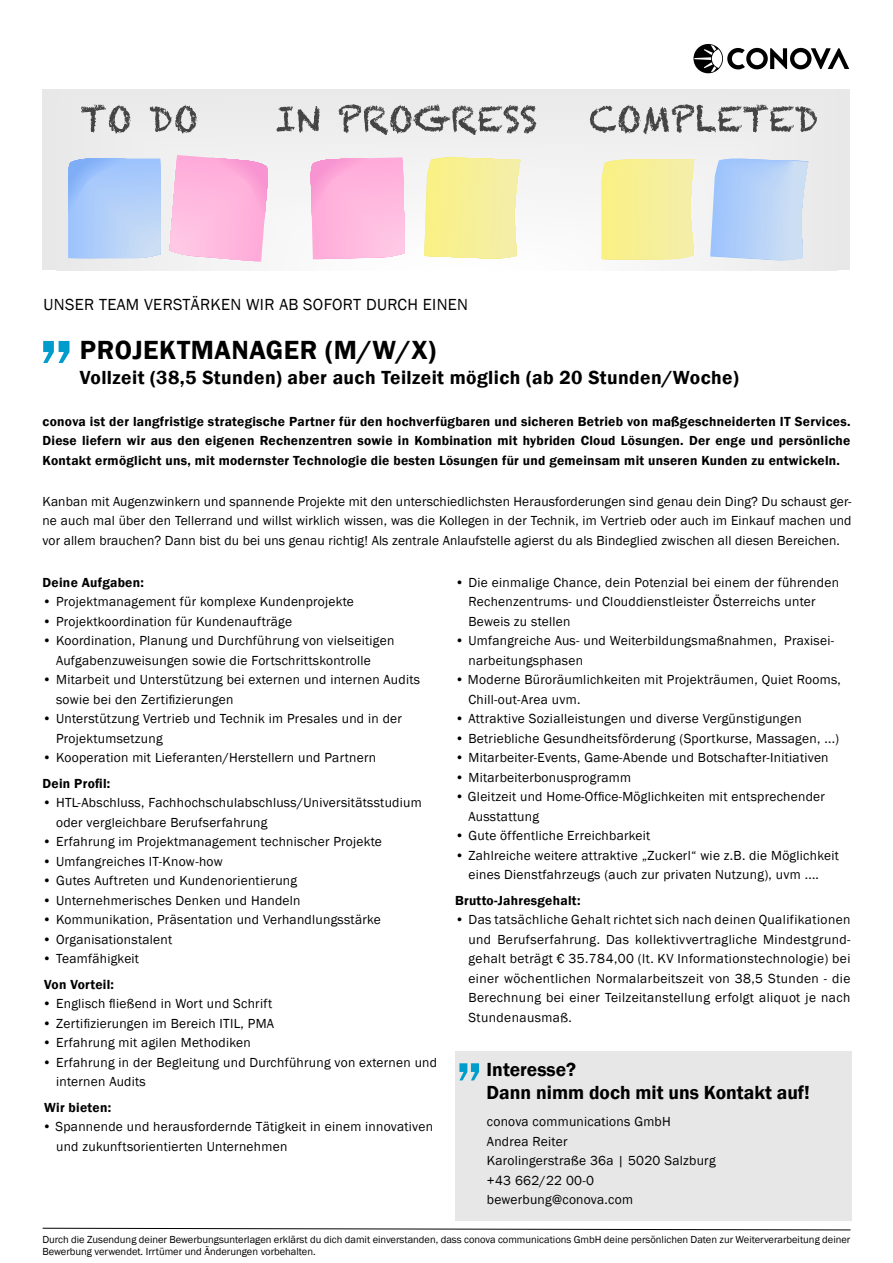
<style>
.page{position:relative;width:893px;height:1263px;background:#fff}
.page>*{position:absolute;margin:0;border:0;box-sizing:border-box;transform-origin:0 0}
.t1{font:600 81px "Franklin Gothic";color:#009dcc}
.t2{font:600 63px "Franklin Gothic";color:#009dcc;scale:.96 1}
.t3{font:600 27px "Franklin Gothic";letter-spacing:.02em;color:#000}
.t4{font:600 19.5px "Franklin Gothic";letter-spacing:.02em;color:#000}
.t5{font:600 19.5px/22.5px "Franklin Gothic";color:#000}
.t6{font:16.5px "Franklin Gothic";letter-spacing:.02em;color:#000}
.t7{font:13.5px/19.5px "Franklin Gothic";letter-spacing:.02em;color:#000}
.t8{font:600 13.5px/19.5px "Franklin Gothic";letter-spacing:.02em;color:#000;text-align:justify}
.t9{font:10.5px/12px "Franklin Gothic";color:#000}
</style>
<div class="page">
<svg style="left:42px;top:1228px;width:809px;height:2px"></svg>
<div style="left:455px;top:1051px;width:396px;height:169px;background:#e7e7e7"></div>
<div style="left:43px;top:89px;width:807px;height:181px;background:#e8e8e8"></div>
<svg style="left:68px;top:158px;width:92px;height:100px;background:#abcbf9"></svg>
<svg style="left:710px;top:158px;width:98px;height:103px;background:#bbd4f7"></svg>
<svg style="left:170px;top:155px;width:524px;height:115px"></svg>
<svg style="left:81px;top:104px;width:50px;height:29px"></svg>
<svg style="left:150px;top:105px;width:47px;height:28px"></svg>
<svg style="left:277px;top:106px;width:43px;height:27px"></svg>
<svg style="left:339px;top:104px;width:197px;height:31px"></svg>
<svg style="left:590px;top:104px;width:227px;height:30px"></svg>
<svg style="left:693px;top:44px;width:156px;height:29px"></svg>
<p class="t6" style="left:44px;top:294px;width:426px">UNSER TEAM VERSTÄRKEN WIR AB SOFORT DURCH EINEN</p>
<p class="t3" style="left:80px;top:333px;width:358px">PROJEKTMANAGER (M/W/X)</p>
<p class="t4" style="left:80px;top:366px;width:660px">Vollzeit (38,5 Stunden) aber auch Teilzeit möglich (ab 20 Stunden/Woche)</p>
<p class="t8" style="left:43px;top:412px;width:809px">conova ist der langfristige strategische Partner für den hochverfügbaren und sicheren Betrieb von maßgeschneiderten IT Services.<br>Diese liefern wir aus den eigenen Rechenzentren sowie in Kombination mit hybriden Cloud Lösungen. Der enge und persönliche Kontakt ermöglicht uns, mit modernster Technologie die besten Lösungen für und gemeinsam mit unseren Kunden zu entwickeln.</p>
<p class="t1" style="left:39px;top:275px;width:37px">„</p>
<p class="t7" style="left:43px;top:492px;width:811px;text-align:justify">Kanban mit Augenzwinkern und spannende Projekte mit den unterschiedlichsten Herausforderungen sind genau dein Ding? Du schaust ger&shy;ne auch mal über den Tellerrand und willst wirklich wissen, was die Kollegen in der Technik, im Vertrieb oder auch im Einkauf machen und vor allem brauchen? Dann bist du bei uns genau richtig! Als zentrale Anlaufstelle agierst du als Bindeglied zwischen all diesen Bereichen.</p>
<p class="t8" style="left:43px;top:573px;width:103px">Deine Aufgaben:</p>
<p class="t7" style="left:43px;top:592px;width:313px">• Projektmanagement für komplexe Kundenprojekte</p>
<p class="t7" style="left:43px;top:612px;width:251px">• Projektkoordination für Kundenaufträge</p>
<p class="t7" style="left:43px;top:631px;width:353px">• Koordination, Planung und Durchführung von vielseitigen</p>
<p class="t7" style="left:56px;top:651px;width:316px">Aufgabenzuweisungen sowie die Fortschrittskontrolle</p>
<p class="t7" style="left:43px;top:670px;width:379px">• Mitarbeit und Unterstützung bei externen und internen Audits</p>
<p class="t7" style="left:56px;top:690px;width:179px">sowie bei den Zertifizierungen</p>
<p class="t7" style="left:43px;top:709px;width:361px">• Unterstützung Vertrieb und Technik im Presales und in der</p>
<p class="t7" style="left:56px;top:729px;width:108px">Projektumsetzung</p>
<p class="t7" style="left:43px;top:748px;width:335px">• Kooperation mit Lieferanten/Herstellern und Partnern</p>
<p class="t8" style="left:43px;top:774px;width:69px">Dein Profil:</p>
<p class="t7" style="left:56px;top:793px;width:367px;text-indent:-14px">• HTL-Abschluss, Fachhochschulabschluss/Universitätsstudium oder vergleichbare Berufserfahrung</p>
<p class="t7" style="left:43px;top:832px;width:341px">• Erfahrung im Projektmanagement technischer Projekte</p>
<p class="t7" style="left:43px;top:852px;width:182px">• Umfangreiches IT-Know-how</p>
<p class="t7" style="left:43px;top:871px;width:256px">• Gutes Auftreten und Kundenorientierung</p>
<p class="t7" style="left:43px;top:891px;width:259px">• Unternehmerisches Denken und Handeln</p>
<p class="t7" style="left:43px;top:910px;width:340px">• Kommunikation, Präsentation und Verhandlungsstärke</p>
<p class="t7" style="left:43px;top:930px;width:131px">• Organisationstalent</p>
<p class="t7" style="left:43px;top:949px;width:98px">• Teamfähigkeit</p>
<p class="t8" style="left:44px;top:975px;width:71px">Von Vorteil:</p>
<p class="t7" style="left:43px;top:994px;width:231px">• Englisch fließend in Wort und Schrift</p>
<p class="t7" style="left:43px;top:1014px;width:233px">• Zertifizierungen im Bereich ITIL, PMA</p>
<p class="t7" style="left:43px;top:1033px;width:210px">• Erfahrung mit agilen Methodiken</p>
<p class="t7" style="left:56px;top:1053px;width:382px;text-indent:-14px">• Erfahrung in der Begleitung und Durchführung von externen und internen Audits</p>
<p class="t8" style="left:44px;top:1098px;width:69px">Wir bieten:</p>
<p class="t7" style="left:56px;top:1117px;width:378px;text-indent:-14px">• Spannende und herausfordernde Tätigkeit in einem innovativen und zukunftsorientierten Unternehmen</p>
<p class="t7" style="left:469px;top:573px;width:372px;text-indent:-14px">• Die einmalige Chance, dein Potenzial bei einem der führenden<br>Rechenzentrums- und Clouddienstleister Österreichs unter</p>
<p class="t7" style="left:469px;top:612px;width:103px">Beweis zu stellen</p>
<p class="t7" style="left:469px;top:631px;width:367px;text-indent:-14px">• Umfangreiche Aus- und Weiterbildungsmaßnahmen, Praxisei&shy;narbeitungsphasen</p>
<p class="t7" style="left:469px;top:670px;width:374px;text-indent:-14px">• Moderne Büroräumlichkeiten mit Projekträumen, Quiet Rooms,<br>Chill-out-Area uvm.</p>
<p class="t7" style="left:455px;top:709px;width:348px">• Attraktive Sozialleistungen und diverse Vergünstigungen</p>
<p class="t7" style="left:455px;top:729px;width:386px">• Betriebliche Gesundheitsförderung (Sportkurse, Massagen, ...)</p>
<p class="t7" style="left:455px;top:748px;width:375px">• Mitarbeiter-Events, Game-Abende und Botschafter-Initiativen</p>
<p class="t7" style="left:455px;top:768px;width:178px">• Mitarbeiterbonusprogramm</p>
<p class="t7" style="left:469px;top:787px;width:358px;text-indent:-14px">• Gleitzeit und Home-Office-Möglichkeiten mit entsprechender<br>Ausstattung</p>
<p class="t7" style="left:455px;top:826px;width:197px">• Gute öffentliche Erreichbarkeit</p>
<p class="t7" style="left:455px;top:846px;width:385px;text-align:center">• Zahlreiche weitere attraktive „Zuckerl“ wie z.B. die Möglichkeit eines Dienstfahrzeugs (auch zur privaten Nutzung), uvm ....</p>
<p class="t8" style="left:455px;top:891px;width:127px">Brutto-Jahresgehalt:</p>
<p class="t7" style="left:469px;top:910px;width:383px;text-align:justify;text-indent:-14px">• Das tatsächliche Gehalt richtet sich nach deinen Qualifikationen und Berufserfahrung. Das kollektivvertragliche Mindestgrund&shy;gehalt beträgt € 35.784,00 (lt. KV Informationstechnologie) bei einer wöchentlichen Normalarbeitszeit von 38,5 Stunden - die Berechnung bei einer Teilzeitanstellung erfolgt aliquot je nach Stundenausmaß.</p>
<h2 class="t2" style="left:456px;top:1012px;width:29px">„</h2>
<h3 class="t5" style="left:487px;top:1059px;width:325px">Interesse?<br>Dann nimm doch mit uns Kontakt auf!</h3>
<p class="t7" style="left:487px;top:1112px;width:230px">conova communications GmbH<br>Andrea Reiter<br>Karolingerstraße 36a | 5020 Salzburg +43 662/22 00-0 bewerbung@conova.com</p>
<p class="t9" style="left:42px;top:1234px;width:809px">Durch die Zusendung deiner Bewerbungsunterlagen erklärst du dich damit einverstanden, dass conova communications GmbH deine persönlichen Daten zur Weiterverarbeitung deiner<br>Bewerbung verwendet. Irrtümer und Änderungen vorbehalten.</p>
</div>
